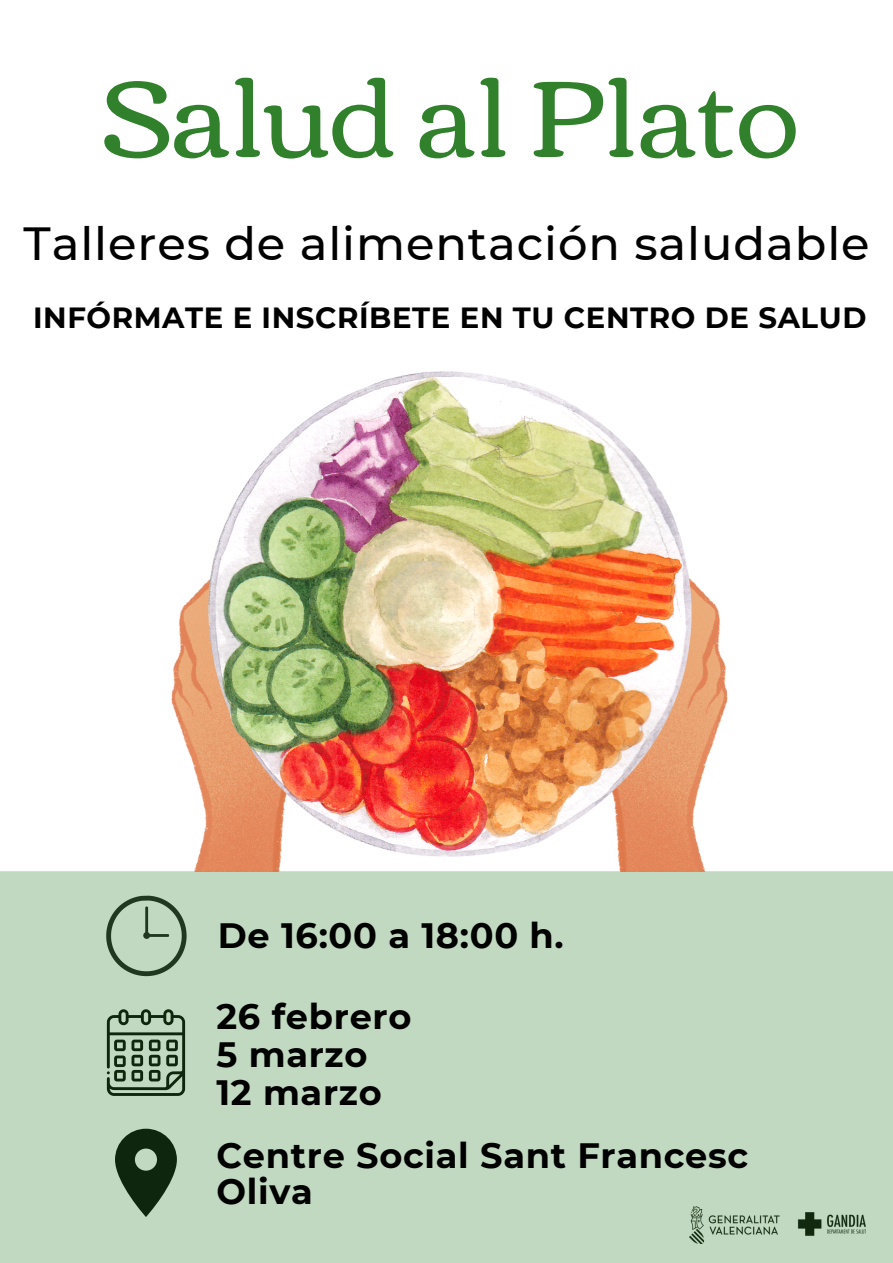
<style>
.page{position:relative;width:893px;height:1263px;background:#fff}
.page>*{position:absolute;margin:0;border:0;box-sizing:border-box;transform-origin:0 0}
.t1{font:109.73px "Corben";color:#31802c}
.t2{font:500 46.42px "Montserrat";letter-spacing:.02em;color:#000}
.t3{font:700 35.17px/38.2px "Montserrat";letter-spacing:.02em;color:#000}
.t4{font:700 29.17px "Montserrat";letter-spacing:.02em;color:#000}
</style>
<div class="page">
<div style="left:0;top:871px;width:893px;height:392px;background:#c1d9c0"></div>
<img style="left:172px;top:579px;width:556px;height:292px">
<img style="left:208px;top:371px;width:483px;height:485px">
<p class="t1" style="left:102px;top:55px;width:697px">Salud al Plato</p>
<p class="t2" style="left:24px;top:215px;width:847px">Talleres de alimentación saludable</p>
<p class="t4" style="left:33px;top:299px;width:835px">INFÓRMATE E INSCRÍBETE EN TU CENTRO DE SALUD</p>
<p class="t3" style="left:218px;top:917px;width:347px">De 16:00 a 18:00 h.</p>
<h2 class="t3" style="left:216px;top:997px;width:196px">26 febrero<br>5 marzo<br>12 marzo</h2>
<h1 class="t3" style="left:216px;top:1136px;width:533px;line-height:36.6px">Centre Social Sant Francesc<br>Oliva</h1>
</div>
